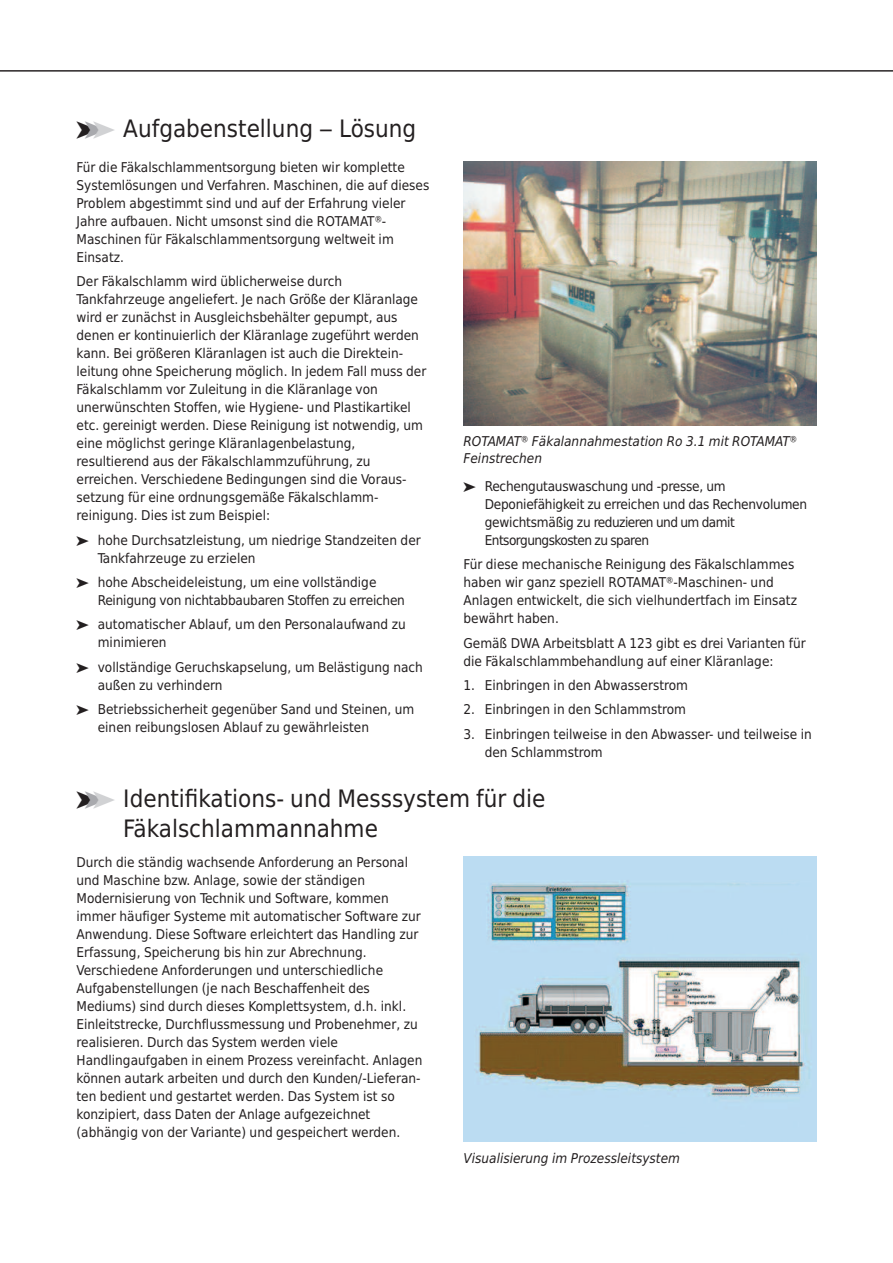
<style>
.page{position:relative;width:893px;height:1263px;background:#fff}
.page>*{position:absolute;margin:0;border:0;box-sizing:border-box;transform-origin:0 0}
.t1{font:24px/30px "Huber Tec";color:#231f20}
.t2{font:13.5px/18px "Huber Tec";color:#231f20}
.t3{font:italic 13.5px/16.5px "Huber Tec";color:#231f20}
.s1{color:#a8a9ad}
.s2{color:#d1d2d4}
</style>
<div class="page">
<hr style="left:0;top:71px;width:893px;height:1px;background:#231f20">
<img style="left:463px;top:162px;width:353px;height:263px">
<img style="left:463px;top:857px;width:353px;height:285px">
<h1 class="t1" style="left:77px;top:114px;width:341px">➤<span class="s1">➤</span><span class="s2">➤</span> Aufgabenstellung – Lösung</h1>
<p class="t2" style="left:77px;top:158px;width:354px">Für die Fäkalschlammentsorgung bieten wir komplette Systemlösungen und Verfahren. Maschinen, die auf dieses Problem abgestimmt sind und auf der Erfahrung vieler Jahre aufbauen. Nicht umsonst sind die ROTAMAT®- Maschinen für Fäkalschlammentsorgung weltweit im Einsatz.</p>
<p class="t2" style="left:77px;top:273px;width:351px">Der Fäkalschlamm wird üblicherweise durch Tankfahrzeuge angeliefert. Je nach Größe der Kläranlage wird er zunächst in Ausgleichsbehälter gepumpt, aus denen er kontinuierlich der Kläranlage zugeführt werden kann. Bei größeren Kläranlagen ist auch die Direktein&shy;leitung ohne Speicherung möglich. In jedem Fall muss der Fäkalschlamm vor Zuleitung in die Kläranlage von unerwünschten Stoffen, wie Hygiene- und Plastikartikel etc. gereinigt werden. Diese Reinigung ist notwendig, um eine möglichst geringe Kläranlagenbelastung, resultierend aus der Fäkalschlammzuführung, zu erreichen. Verschiedene Bedingungen sind die Voraus&shy;setzung für eine ordnungsgemäße Fäkalschlamm&shy;reinigung. Dies ist zum Beispiel:</p>
<p class="t2" style="left:98px;top:531px;width:324px;text-indent:-21px">➤ hohe Durchsatzleistung, um niedrige Standzeiten der<br>Tankfahrzeuge zu erzielen</p>
<p class="t2" style="left:98px;top:573px;width:309px;text-indent:-21px">➤ hohe Abscheideleistung, um eine vollständige<br>Reinigung von nichtabbaubaren Stoffen zu erreichen</p>
<p class="t2" style="left:98px;top:616px;width:309px;text-indent:-21px">➤ automatischer Ablauf, um den Personalaufwand zu minimieren</p>
<p class="t2" style="left:98px;top:658px;width:327px;text-indent:-21px">➤ vollständige Geruchskapselung, um Belästigung nach außen zu verhindern</p>
<p class="t2" style="left:98px;top:700px;width:318px;text-indent:-21px">➤ Betriebssicherheit gegenüber Sand und Steinen, um einen reibungslosen Ablauf zu gewährleisten</p>
<p class="t3" style="left:463px;top:433px;width:335px">ROTAMAT® Fäkalannahmestation Ro 3.1 mit ROTAMAT®<br>Feinstrechen</p>
<p class="t2" style="left:485px;top:477px;width:324px;text-indent:-21px">➤ Rechengutauswaschung und -presse, um Deponiefähigkeit zu erreichen und das Rechenvolumen gewichtsmäßig zu reduzieren und um damit Entsorgungskosten zu sparen</p>
<p class="t2" style="left:463px;top:555px;width:335px">Für diese mechanische Reinigung des Fäkalschlammes haben wir ganz speziell ROTAMAT®-Maschinen- und Anlagen entwickelt, die sich vielhundertfach im Einsatz bewährt haben.</p>
<p class="t2" style="left:463px;top:634px;width:344px">Gemäß DWA Arbeitsblatt A 123 gibt es drei Varianten für die Fäkalschlammbehandlung auf einer Kläranlage:</p>
<p class="t2" style="left:463px;top:676px;width:226px">1. Einbringen in den Abwasserstrom</p>
<p class="t2" style="left:463px;top:701px;width:224px">2. Einbringen in den Schlammstrom</p>
<p class="t2" style="left:485px;top:725px;width:328px;text-indent:-21px">3. Einbringen teilweise in den Abwasser- und teilweise in den Schlammstrom</p>
<h1 class="t1" style="left:123px;top:784px;width:424px;text-indent:-47px">➤<span class="s1">➤</span><span class="s2">➤</span> Identifikations- und Messsystem für die<br>Fäkalschlammannahme</h1>
<p class="t2" style="left:77px;top:853px;width:347px">Durch die ständig wachsende Anforderung an Personal und Maschine bzw. Anlage, sowie der ständigen Modernisierung von Technik und Software, kommen immer häufiger Systeme mit automatischer Software zur Anwendung. Diese Software erleichtert das Handling zur Erfassung, Speicherung bis hin zur Abrechnung.<br>Verschiedene Anforderungen und unterschiedliche Aufgabenstellungen (je nach Beschaffenheit des Mediums) sind durch dieses Komplettsystem, d.h. inkl.<br>Einleitstrecke, Durchflussmessung und Probenehmer, zu realisieren. Durch das System werden viele Handlingaufgaben in einem Prozess vereinfacht. Anlagen können autark arbeiten und durch den Kunden/-Lieferan&shy;ten bedient und gestartet werden. Das System ist so konzipiert, dass Daten der Anlage aufgezeichnet (abhängig von der Variante) und gespeichert werden.</p>
<p class="t3" style="left:463px;top:1150px;width:218px">Visualisierung im Prozessleitsystem</p>
</div>
